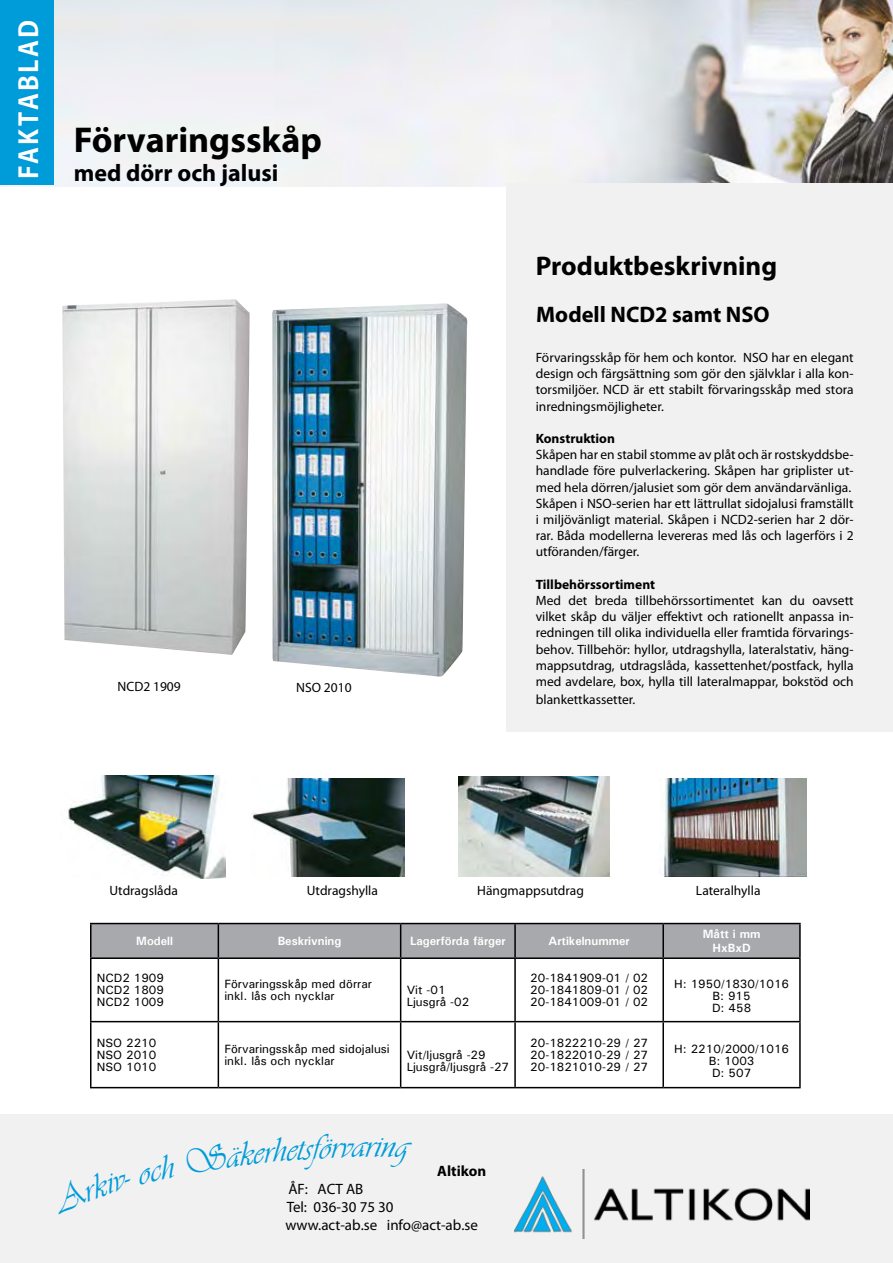
<style>
.page{position:relative;width:893px;height:1263px;background:#fff}
.page>*{position:absolute;margin:0;border:0;box-sizing:border-box;transform-origin:0 0}
.t1{font:700 36px "Myriad Pro";color:#000}
.t2{font:36px "Vivaldii";color:#009cd9}
.t3{font:700 27px "Myriad Pro";color:#000}
.t4{font:700 25.5px "Koz Go Pro";letter-spacing:.09em;color:#fff}
.t5{font:700 24px "Myriad Pro";color:#000}
.t6{font:700 22.5px "Myriad Pro";color:#000}
.t7{font:15px/18px "Myriad Pro";color:#000}
.t8{font:700 15px "Myriad Pro";color:#000}
.t9{font:13.5px/16.2px "Myriad Pro";color:#000;text-align:justify}
.t10{font:700 13.5px "Myriad Pro";color:#000}
.t11{font:500 12px/12px "Univers";color:#000;text-align:justify}
.t12{font:700 12px/14.4px "Univers";color:#fff;text-align:center}
</style>
<div class="page">
<img style="left:0;top:0;width:893px;height:186px">
<div style="left:0;top:1114px;width:893px;height:149px;background:#f1f1f2"></div>
<div style="left:507px;top:183px;width:386px;height:548px;background:#f1f1f2"></div>
<img style="left:515px;top:1169px;width:294px;height:70px">
<div style="left:0;top:0;width:53px;height:185px;background:#009cd9"></div>
<div style="left:92px;top:924px;width:707px;height:33px;background:#a7a9ac"></div>
<hr style="left:90px;top:923px;width:128px;height:1px;background:#000">
<hr style="left:90px;top:924px;width:2px;height:33px;background:#000">
<hr style="left:218px;top:923px;width:183px;height:1px;background:#000">
<hr style="left:218px;top:924px;width:1px;height:33px;background:#000">
<hr style="left:401px;top:923px;width:114px;height:1px;background:#000">
<hr style="left:400px;top:924px;width:1px;height:33px;background:#000">
<hr style="left:515px;top:923px;width:148px;height:1px;background:#000">
<hr style="left:514px;top:924px;width:2px;height:33px;background:#000">
<hr style="left:663px;top:923px;width:138px;height:1px;background:#000">
<hr style="left:662px;top:924px;width:2px;height:33px;background:#000">
<hr style="left:799px;top:924px;width:2px;height:33px;background:#000">
<hr style="left:90px;top:957px;width:128px;height:2px;background:#000">
<hr style="left:90px;top:959px;width:2px;height:62px;background:#000">
<hr style="left:218px;top:957px;width:183px;height:2px;background:#000">
<hr style="left:218px;top:959px;width:1px;height:62px;background:#000">
<hr style="left:401px;top:957px;width:114px;height:2px;background:#000">
<hr style="left:400px;top:959px;width:1px;height:62px;background:#000">
<hr style="left:515px;top:957px;width:148px;height:2px;background:#000">
<hr style="left:514px;top:959px;width:2px;height:62px;background:#000">
<hr style="left:663px;top:957px;width:138px;height:2px;background:#000">
<hr style="left:662px;top:959px;width:2px;height:62px;background:#000">
<hr style="left:799px;top:959px;width:2px;height:62px;background:#000">
<hr style="left:90px;top:1021px;width:128px;height:1px;background:#000">
<hr style="left:90px;top:1022px;width:2px;height:65px;background:#000">
<hr style="left:218px;top:1021px;width:183px;height:1px;background:#000">
<hr style="left:218px;top:1022px;width:1px;height:65px;background:#000">
<hr style="left:401px;top:1021px;width:114px;height:1px;background:#000">
<hr style="left:400px;top:1022px;width:1px;height:65px;background:#000">
<hr style="left:515px;top:1021px;width:148px;height:1px;background:#000">
<hr style="left:514px;top:1022px;width:2px;height:65px;background:#000">
<hr style="left:663px;top:1021px;width:138px;height:1px;background:#000">
<hr style="left:662px;top:1022px;width:2px;height:65px;background:#000">
<hr style="left:799px;top:1022px;width:2px;height:65px;background:#000">
<hr style="left:90px;top:1087px;width:128px;height:1px;background:#000">
<hr style="left:218px;top:1087px;width:183px;height:1px;background:#000">
<hr style="left:401px;top:1087px;width:114px;height:1px;background:#000">
<hr style="left:515px;top:1087px;width:148px;height:1px;background:#000">
<hr style="left:663px;top:1087px;width:138px;height:1px;background:#000">
<img style="left:62px;top:299px;width:188px;height:356px">
<img style="left:663px;top:778px;width:144px;height:98px">
<img style="left:252px;top:778px;width:153px;height:98px">
<img style="left:68px;top:775px;width:157px;height:104px">
<img style="left:458px;top:777px;width:151px;height:99px">
<img style="left:272px;top:303px;width:196px;height:374px">
<h3 class="t4" style="left:12px;top:179px;width:160px;rotate:-90deg">FAKTABLAD</h3>
<h1 class="t1" style="left:74px;top:116px;width:250px">Förvaringsskåp</h1>
<h3 class="t5" style="left:74px;top:157px;width:206px">med dörr och jalusi</h3>
<p class="t9" style="left:118px;top:678px;width:65px">NCD2 1909</p>
<p class="t9" style="left:296px;top:679px;width:57px">NSO 2010</p>
<h2 class="t3" style="left:536px;top:249px;width:243px">Produktbeskrivning</h2>
<h3 class="t6" style="left:536px;top:299px;width:235px">Modell NCD2 samt NSO</h3>
<p class="t9" style="left:536px;top:349px;width:319px">Förvaringsskåp för hem och kontor. NSO har en elegant design och färgsättning som gör den självklar i alla kon&shy;torsmiljöer. NCD är ett stabilt förvaringsskåp med stora inredningsmöjligheter.</p>
<p class="t10" style="left:536px;top:430px;width:81px">Konstruktion</p>
<p class="t9" style="left:536px;top:446px;width:319px;text-align:left">Skåpen har en stabil stomme av plåt och är rostskyddsbe&shy;handlade före pulverlackering. Skåpen har griplister ut&shy;med hela dörren/jalusiet som gör dem användarvänliga.<br>Skåpen i NSO-serien har ett lättrullat sidojalusi framställt i miljövänligt material. Skåpen i NCD2-serien har 2 dör&shy;rar. Båda modellerna levereras med lås och lagerförs i 2 utföranden/färger.</p>
<p class="t10" style="left:536px;top:575px;width:121px">Tillbehörssortiment</p>
<p class="t9" style="left:536px;top:592px;width:319px">Med det breda tillbehörssortimentet kan du oavsett vilket skåp du väljer effektivt och rationellt anpassa in&shy;redningen till olika individuella eller framtida förvarings&shy;behov. Tillbehör: hyllor, utdragshylla, lateralstativ, häng&shy;mappsutdrag, utdragslåda, kassettenhet/postfack, hylla med avdelare, box, hylla till lateralmappar, bokstöd och</p>
<p class="t9" style="left:536px;top:691px;width:101px">blankettkassetter.</p>
<p class="t9" style="left:109px;top:882px;width:70px">Utdragslåda</p>
<p class="t9" style="left:307px;top:882px;width:73px">Utdragshylla</p>
<p class="t9" style="left:477px;top:882px;width:108px">Hängmappsutdrag</p>
<p class="t9" style="left:696px;top:882px;width:66px">Lateralhylla</p>
<p class="t12" style="left:136px;top:933px;width:38px">Modell</p>
<p class="t12" style="left:278px;top:933px;width:65px">Beskrivning</p>
<p class="t12" style="left:410px;top:933px;width:97px">Lagerförda färger</p>
<p class="t12" style="left:549px;top:933px;width:83px">Artikelnummer</p>
<p class="t12" style="left:703px;top:926px;width:59px">Mått i mm<br>HxBxD</p>
<p class="t11" style="left:97px;top:972px;width:69px">NCD2 1909<br>NCD2 1809<br>NCD2 1009</p>
<p class="t11" style="left:224px;top:978px;width:149px">Förvaringsskåp med dörrar inkl. lås och nycklar</p>
<p class="t11" style="left:407px;top:984px;width:64px">Vit -01<br>Ljusgrå -02</p>
<p class="t11" style="left:530px;top:972px;width:119px">20-1841909-01 / 02<br>20-1841809-01 / 02<br>20-1841009-01 / 02</p>
<p class="t11" style="left:674px;top:978px;width:116px;text-align:center">H: 1950/1830/1016<br>B: 915<br>D: 458</p>
<p class="t11" style="left:97px;top:1036px;width:61px">NSO 2210<br>NSO 2010<br>NSO 1010</p>
<p class="t11" style="left:224px;top:1042px;width:167px">Förvaringsskåp med sidojalusi inkl. lås och nycklar</p>
<p class="t11" style="left:407px;top:1048px;width:104px">Vit/ljusgrå -29<br>Ljusgrå/ljusgrå -27</p>
<p class="t11" style="left:530px;top:1036px;width:119px">20-1822210-29 / 27<br>20-1822010-29 / 27<br>20-1821010-29 / 27</p>
<p class="t11" style="left:674px;top:1042px;width:116px;text-align:center">H: 2210/2000/1016<br>B: 1003<br>D: 507</p>
<h1 class="t2" style="left:375px;top:1124px;width:22px">in</h1>
<p class="t8" style="left:437px;top:1161px;width:50px">Altikon</p>
<p class="t7" style="left:285px;top:1180px;width:194px">ÅF: ACT AB<br>Tel: 036-30 75 30 www.act-ab.se info@act-ab.se</p>
</div>
